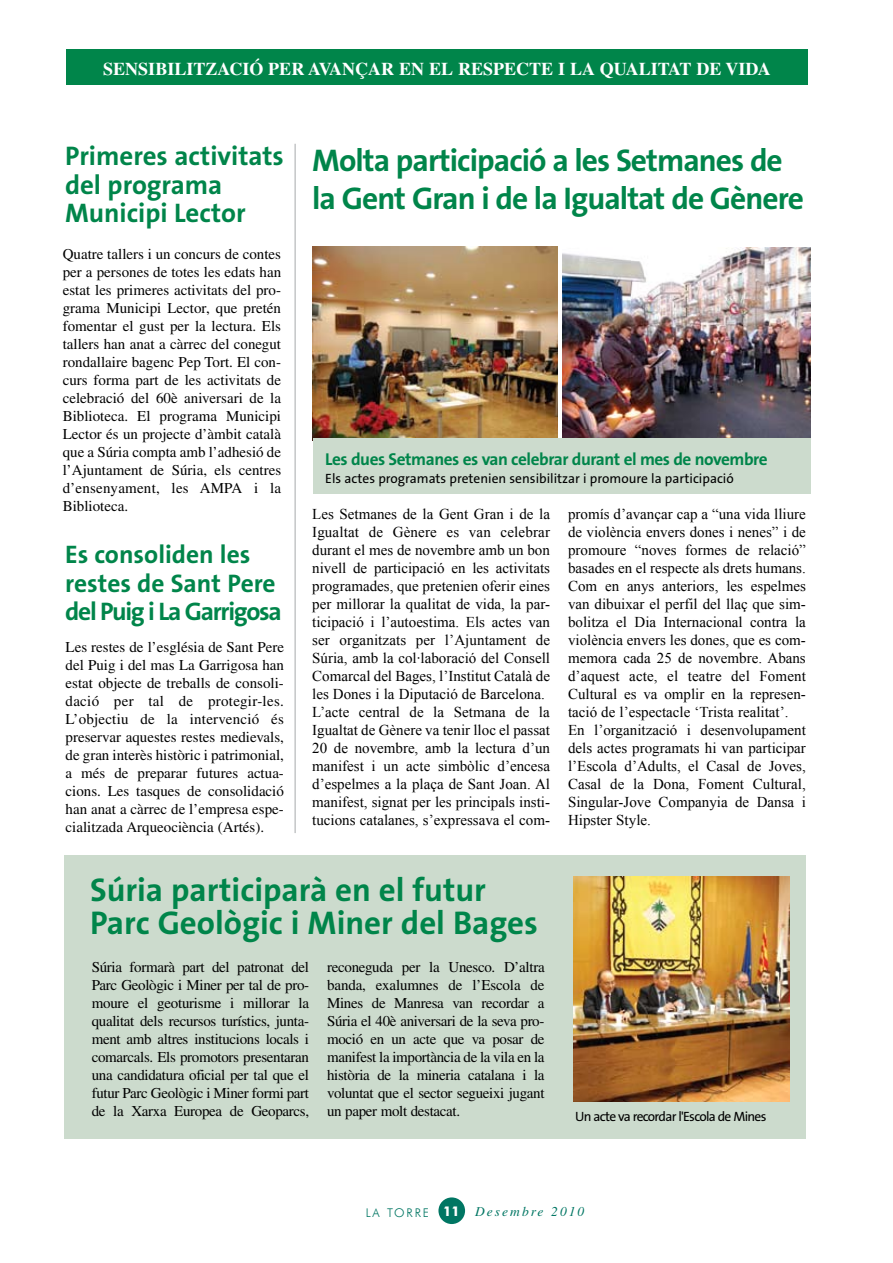
<style>
.page{position:relative;width:893px;height:1263px;background:#fff}
.page>*{position:absolute;margin:0;border:0;box-sizing:border-box;transform-origin:0 0}
.t1{font:700 33px/33px "The Sans B7";color:#00854a}
.t2{font:700 31.5px/37.5px "The Sans B7";letter-spacing:-.03em;color:#00854a}
.t3{font:700 27px/28.5px "The Sans B7";color:#00854a}
.t4{font:700 25.5px/28.5px "The Sans B7";letter-spacing:-.005em;color:#00854a}
.t5{font:700 18px "Times";color:#fff}
.t6{font:700 17.25px "The Sans B7";letter-spacing:-.025em;color:#00854a}
.t7{font:15px/18px "Times";letter-spacing:-.02em;color:#000;text-align:justify}
.t8{font:15px/18px "Times New Roman";color:#000}
.t9{font:13.5px "The Sans B5 Plain";color:#000}
.t10{font:13.5px "The Sans B5 Plain";letter-spacing:-.05em;color:#000}
.t11{font:italic 13.5px "Times";letter-spacing:.15em;color:#007663}
.s1{font-family:"Futura BT";font-weight:700;font-style:normal;color:#fff}
</style>
<div class="page">
<div style="left:438px;top:1197px;width:27px;height:27px;background:#007663;border-radius:50%"></div>
<hr style="left:295px;top:144px;width:1px;height:689px;background:#a7a9ac">
<div style="left:66px;top:50px;width:742px;height:35px;background:#00854a"></div>
<div style="left:65px;top:855px;width:741px;height:283px;background:#ccdbcd"></div>
<img style="left:573px;top:876px;width:217px;height:225px">
<img style="left:562px;top:248px;width:248px;height:190px">
<img style="left:313px;top:246px;width:244px;height:192px">
<div style="left:313px;top:438px;width:497px;height:56px;background:#ccdbcd"></div>
<p class="t5" style="left:103px;top:58px;width:669px">SENSIBILITZACIÓ PER AVANÇAR EN EL RESPECTE I LA QUALITAT DE VIDA</p>
<h3 class="t3" style="left:65px;top:143px;width:220px">Primeres activitats del programa<br>Municipi Lector</h3>
<p class="t7" style="left:63px;top:245px;width:220px">Quatre tallers i un concurs de contes per a persones de totes les edats han estat les primeres activitats del pro&shy;grama Municipi Lector, que pretén fomentar el gust per la lectura. Els tallers han anat a càrrec del conegut rondallaire bagenc Pep Tort. El con&shy;curs forma part de les activitats de celebració del 60è aniversari de la Biblioteca. El programa Municipi Lector és un projecte d’àmbit català que a Súria compta amb l’adhesió de l’Ajuntament de Súria, els centres d’ensenyament, les AMPA i la Biblioteca.</p>
<h3 class="t4" style="left:65px;top:541px;width:218px">Es consoliden les restes de Sant Pere del Puig i La Garrigosa</h3>
<p class="t7" style="left:66px;top:638px;width:220px">Les restes de l’església de Sant Pere del Puig i del mas La Garrigosa han estat objecte de treballs de consoli&shy;dació per tal de protegir-les.<br>L’objectiu de la intervenció és preservar aquestes restes medievals, de gran interès històric i patrimonial, a més de preparar futures actua&shy;cions. Les tasques de consolidació han anat a càrrec de l’empresa espe&shy;cialitzada Arqueociència (Artés).</p>
<h2 class="t2" style="left:312px;top:143px;width:493px">Molta participació a les Setmanes de la Gent Gran i de la Igualtat de Gènere</h2>
<p class="t6" style="left:325px;top:450px;width:444px">Les dues Setmanes es van celebrar durant el mes de novembre</p>
<p class="t9" style="left:325px;top:471px;width:410px">Els actes programats pretenien sensibilitzar i promoure la participació</p>
<p class="t8" style="left:312px;top:505px;width:239px">Les Setmanes de la Gent Gran i de la Igualtat de Gènere es van celebrar durant el mes de novembre amb un bon nivell de participació en les activitats programades, que pretenien oferir eines per millorar la qualitat de vida, la par&shy;ticipació i l’autoestima. Els actes van ser organitzats per l’Ajuntament de Súria, amb la col·laboració del Consell Comarcal del Bages, l’Institut Català de les Dones i la Diputació de Barcelona.<br>L’acte central de la Setmana de la Igualtat de Gènere va tenir lloc el passat 20 de novembre, amb la lectura d’un manifest i un acte simbòlic d’encesa d’espelmes a la plaça de Sant Joan. Al manifest, signat per les principals insti&shy;tucions catalanes, s’expressava el com-</p>
<p class="t8" style="left:568px;top:505px;width:239px">promís d’avançar cap a “una vida lliure de violència envers dones i nenes” i de promoure “noves formes de relació” basades en el respecte als drets humans.<br>Com en anys anteriors, les espelmes van dibuixar el perfil del llaç que sim&shy;bolitza el Dia Internacional contra la violència envers les dones, que es com&shy;memora cada 25 de novembre. Abans d’aquest acte, el teatre del Foment Cultural es va omplir en la represen&shy;tació de l’espectacle ‘Trista realitat’.<br>En l’organització i desenvolupament dels actes programats hi van participar l’Escola d’Adults, el Casal de Joves, Casal de la Dona, Foment Cultural, Singular-Jove Companyia de Dansa i Hipster Style.</p>
<h1 class="t1" style="left:90px;top:875px;width:449px">Súria participarà en el futur<br>Parc Geològic i Miner del Bages</h1>
<p class="t7" style="left:92px;top:958px;width:219px">Súria formarà part del patronat del Parc Geològic i Miner per tal de pro&shy;moure el geoturisme i millorar la qualitat dels recursos turístics, junta&shy;ment amb altres institucions locals i comarcals. Els promotors presentaran una candidatura oficial per tal que el futur Parc Geològic i Miner formi part de la Xarxa Europea de Geoparcs,</p>
<p class="t7" style="left:327px;top:958px;width:219px">reconeguda per la Unesco. D’altra banda, exalumnes de l’Escola de Mines de Manresa van recordar a Súria el 40è aniversari de la seva pro&shy;moció en un acte que va posar de manifest la importància de la vila en la història de la mineria catalana i la voluntat que el sector segueixi jugant un paper molt destacat.</p>
<p class="t10" style="left:575px;top:1110px;width:193px">Un acte va recordar l'Escola de Mines</p>
<p class="t11" style="left:366px;top:1203px;width:220px"><sub>LA</sub> <sub>TORRE</sub> <span class="s1">11</span> Desembre 2010</p>
</div>
